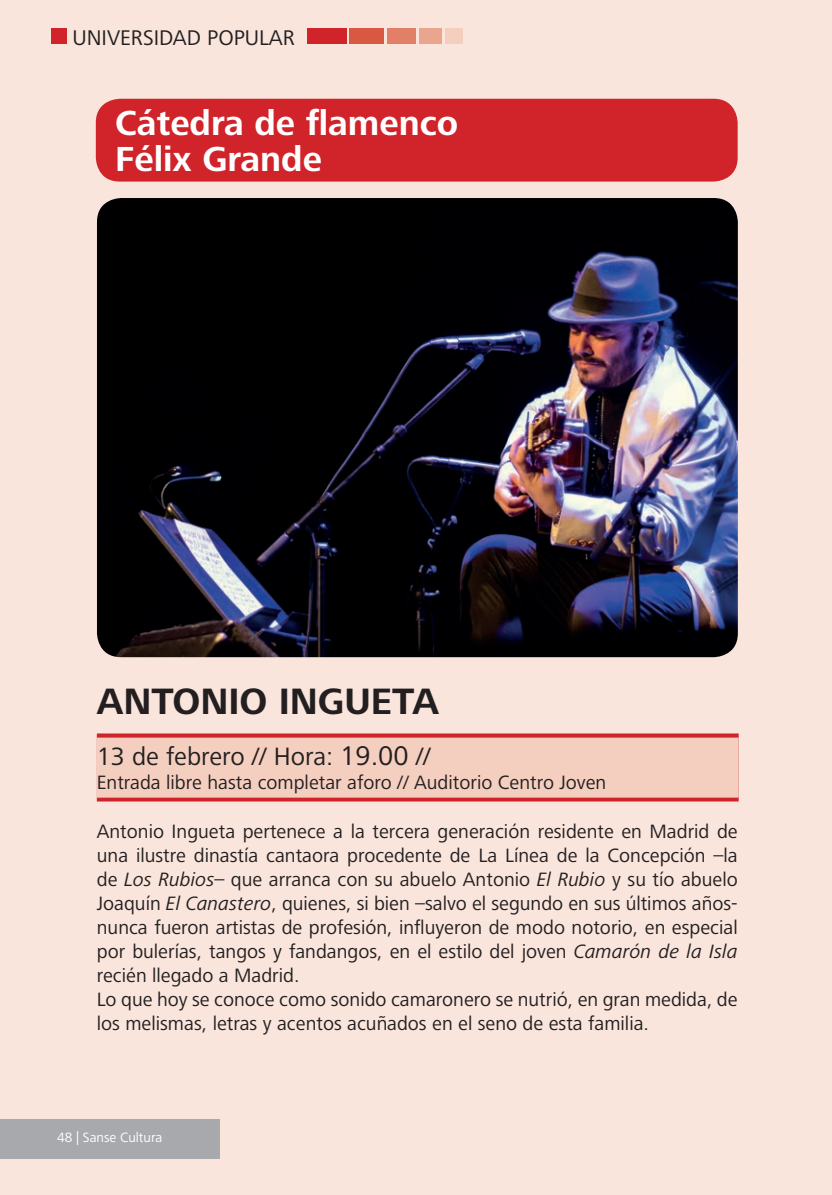
<style>
.page{position:relative;width:832px;height:1195px;background:#fff}
.page>*{position:absolute;margin:0;border:0;box-sizing:border-box;transform-origin:0 0}
.List_Paragraph{font:700 38px "Frutiger Next LT";color:#231f20}
.Texto{font:700 36px "Frutiger Next LT";color:#fff}
.t1{font:26px "Frutiger Next LT";color:#231f20}
.t2{font:22px "Frutiger Next LT";color:#231f20}
.Texto-2{font:20px/24px "Frutiger Next LT";color:#231f20;text-align:justify}
.t3{font:14px "Frutiger Next LT";color:#fff}
.s1{font-size:28px}
.s2{font-style:italic}
</style>
<div class="page">
<div style="left:0;top:0;width:832px;height:1194px;background:#f9e5dc"></div>
<svg style="left:97px;top:733px;width:641px;height:68px;background:#d63c40"></svg>
<div style="left:97px;top:737px;width:641px;height:60px;background:#f4cfc0"></div>
<div style="left:96px;top:99px;width:641px;height:82px;background:#d1232a;border-radius:24px"></div>
<img style="left:97px;top:198px;width:641px;height:459px">
<div style="left:0;top:1119px;width:220px;height:39px;background:#a8a9ad"></div>
<div style="left:51px;top:28px;width:16px;height:16px;background:#d1232a"></div>
<div style="left:307px;top:28px;width:39px;height:16px;background:#d1232a"></div>
<div style="left:350px;top:28px;width:34px;height:16px;background:#d95842"></div>
<div style="left:387px;top:28px;width:29px;height:16px;background:#e18066"></div>
<div style="left:419px;top:28px;width:23px;height:16px;background:#eaa58e"></div>
<div style="left:446px;top:28px;width:17px;height:16px;background:#f4cfc0"></div>
<p class="t2" style="left:72px;top:25px;width:224px">UNIVERSIDAD POPULAR</p>
<p class="Texto" style="left:115px;top:103px;width:344px">Cátedra de flamenco</p>
<p class="Texto" style="left:115px;top:139px;width:208px">Félix Grande</p>
<p class="List_Paragraph" style="left:97px;top:680px;width:344px">ANTONIO INGUETA</p>
<p class="t1" style="left:97px;top:741px;width:335px">13 de febrero // Hora: <span class="s1">19.00</span> //</p>
<p class="Texto-2" style="left:97px;top:770px;width:511px">Entrada libre hasta completar aforo // Auditorio Centro Joven</p>
<p class="Texto-2" style="left:97px;top:819px;width:642px">Antonio Ingueta pertenece a la tercera generación residente en Madrid de una ilustre dinastía cantaora procedente de La Línea de la Concepción –la de <span class="s2">Los Rubios</span>– que arranca con su abuelo Antonio <span class="s2">El Rubio</span> y su tío abuelo Joaquín <span class="s2">El Canastero</span>, quienes, si bien –salvo el segundo en sus últimos años&shy;nunca fueron artistas de profesión, influyeron de modo notorio, en especial por bulerías, tangos y fandangos, en el estilo del joven <span class="s2">Camarón de la Isla </span>recién llegado a Madrid.</p>
<p class="Texto-2" style="left:97px;top:987px;width:642px">Lo que hoy se conoce como sonido camaronero se nutrió, en gran medida, de los melismas, letras y acentos acuñados en el seno de esta familia.</p>
<p class="t3" style="left:57px;top:1128px;width:107px">48 | Sanse Cultura</p>
</div>
